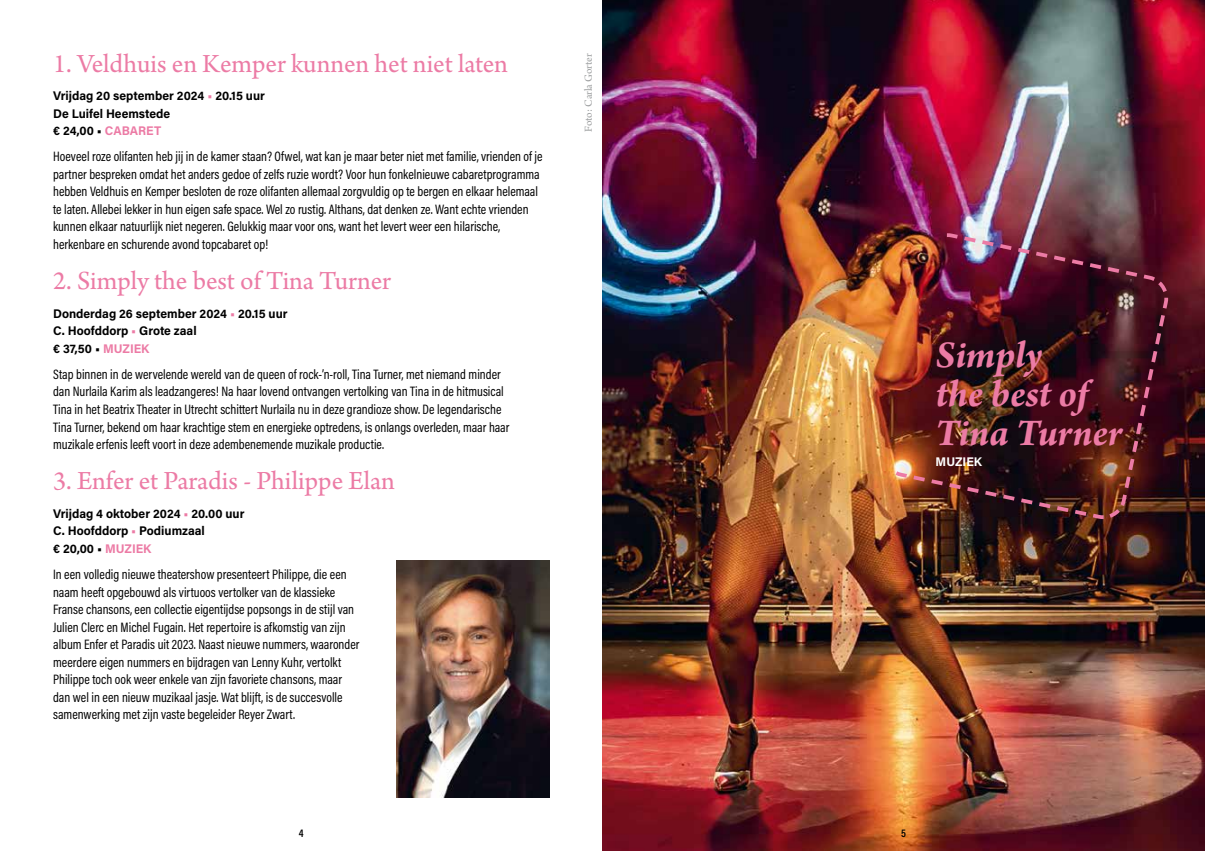
<style>
.page{position:relative;width:1205px;height:851px;background:#fff}
.page>*{position:absolute;margin:0;border:0;box-sizing:border-box;transform-origin:0 0}
.t1{font:italic 700 40px/38.8px "Arno Pro";letter-spacing:-.005em;color:#ec7ba5}
.t2{font:27.5px "Arno Pro";color:#ec7ba5}
.t3{font:13.75px/17.5px "Acumin Pro Cond";color:#000}
.t4{font:700 12.5px/17.5px "Acumin Pro";color:#000}
.t5{font:700 12.5px "Acumin Pro";color:#fff}
.t6{font:11.25px "Arno Pro";letter-spacing:-.005em;color:#9c9e9f}
.t7{font:600 11.25px "Acumin Pro Cond";color:#000}
.s1{color:#ec7ba5}
</style>
<div class="page">
<img style="left:602px;top:0;width:603px;height:850px">
<img style="left:880px;top:231px;width:290px;height:290px">
<img style="left:856px;top:228px;width:90px;height:252px">
<img style="left:396px;top:560px;width:153px;height:237px">
<h2 class="t2" style="left:53px;top:48px;width:456px">1. Veldhuis en Kemper kunnen het niet laten</h2>
<p class="t4" style="left:53px;top:86px;width:213px">Vrijdag 20 september 2024 <span class="s1">•</span> 20.15 uur<br>De Luifel Heemstede<br>€ 24,00 • <span class="s1">CABARET</span></p>
<p class="t3" style="left:53px;top:148px;width:491px">Hoeveel roze olifanten heb jij in de kamer staan? Ofwel, wat kan je maar beter niet met familie, vrienden of je partner bespreken omdat het anders gedoe of zelfs ruzie wordt? Voor hun fonkelnieuwe cabaretprogramma hebben Veldhuis en Kemper besloten de roze olifanten allemaal zorgvuldig op te bergen en elkaar helemaal te laten. Allebei lekker in hun eigen safe space. Wel zo rustig. Althans, dat denken ze. Want echte vrienden kunnen elkaar natuurlijk niet negeren. Gelukkig maar voor ons, want het levert weer een hilarische, herkenbare en schurende avond topcabaret op!</p>
<h2 class="t2" style="left:53px;top:265px;width:339px">2. Simply the best of Tina Turner</h2>
<p class="t4" style="left:53px;top:304px;width:236px">Donderdag 26 september 2024 <span class="s1">•</span> 20.15 uur<br>C. Hoofddorp <span class="s1">•</span> Grote zaal<br>€ 37,50 • <span class="s1">MUZIEK</span></p>
<p class="t3" style="left:53px;top:365px;width:458px">Stap binnen in de wervelende wereld van de queen of rock-’n-roll, Tina Turner, met niemand minder dan Nurlaila Karim als leadzangeres! Na haar lovend ontvangen vertolking van Tina in de hitmusical Tina in het Beatrix Theater in Utrecht schittert Nurlaila nu in deze grandioze show. De legendarische Tina Turner, bekend om haar krachtige stem en energieke optredens, is onlangs overleden, maar haar muzikale erfenis leeft voort in deze adembenemende muzikale productie.</p>
<h2 class="t2" style="left:53px;top:465px;width:343px">3. Enfer et Paradis - Philippe Elan</h2>
<p class="t4" style="left:53px;top:504px;width:193px">Vrijdag 4 oktober 2024 <span class="s1">•</span> 20.00 uur<br>C. Hoofddorp <span class="s1">•</span> Podiumzaal<br>€ 20,00 • <span class="s1">MUZIEK</span></p>
<p class="t3" style="left:53px;top:565px;width:308px">In een volledig nieuwe theatershow presenteert Philippe, die een naam heeft opgebouwd als virtuoos vertolker van de klassieke Franse chansons, een collectie eigentijdse popsongs in de stijl van Julien Clerc en Michel Fugain. Het repertoire is afkomstig van zijn album Enfer et Paradis uit 2023. Naast nieuwe nummers, waaronder meerdere eigen nummers en bijdragen van Lenny Kuhr, vertolkt Philippe toch ook weer enkele van zijn favoriete chansons, maar dan wel in een nieuw muzikaal jasje. Wat blijft, is de succesvolle samenwerking met zijn vaste begeleider Reyer Zwart.</p>
<p class="t6" style="left:582px;top:132px;width:80px;rotate:-90deg">Foto: Carla Gorter</p>
<h1 class="t1" style="left:935px;top:337px;width:188px">Simply<br>the best of<br>Tina Turner</h1>
<p class="t5" style="left:935px;top:453px;width:48px">MUZIEK</p>
<p class="t7" style="left:299px;top:825px;width:6px">4</p>
<p class="t7" style="left:901px;top:825px;width:6px">5</p>
</div>
